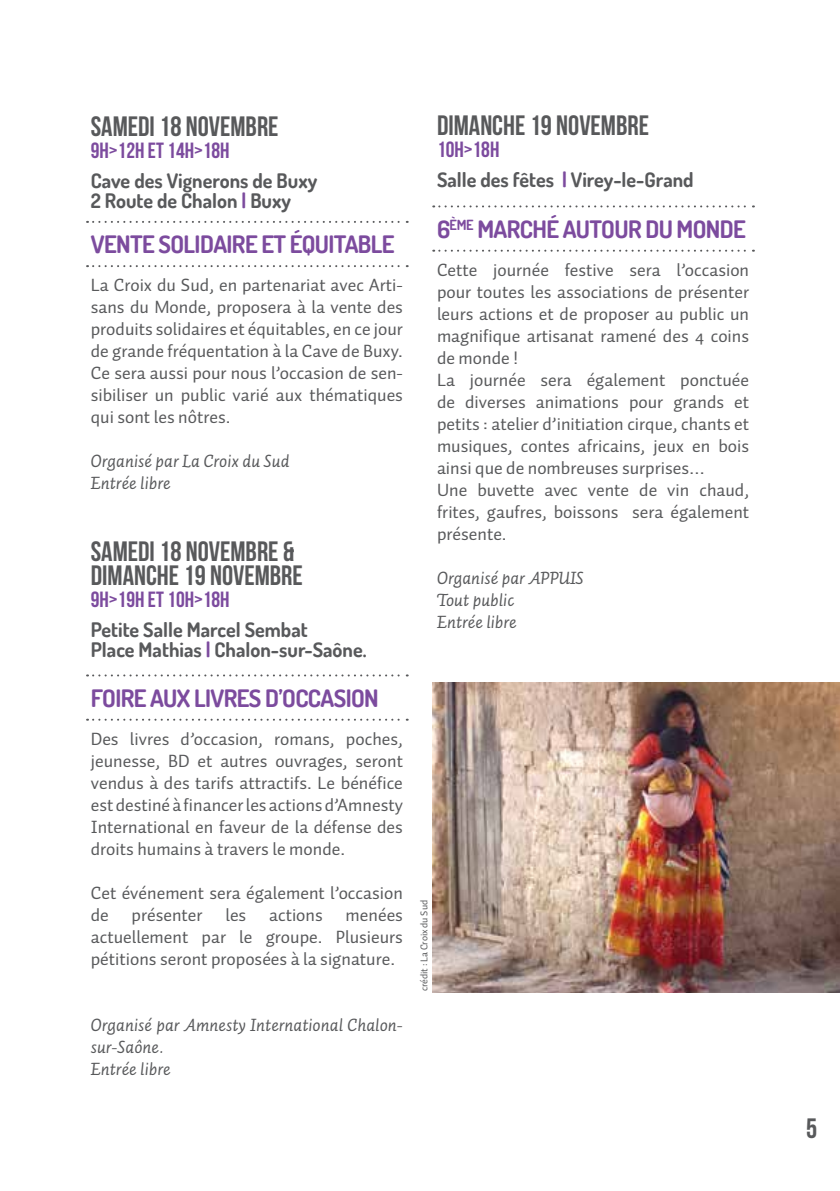
<style>
.page{position:relative;width:840px;height:1191px;background:#fff}
.page>*{position:absolute;margin:0;border:0;box-sizing:border-box;transform-origin:0 0}
.t1{font:28px/24px "Bebas Neue";color:#58595b}
.t2{font:700 24px "Dosis";letter-spacing:-.025em;color:#7c4b9e}
.t3{font:22px "Bebas Neue";color:#7c4b9e}
.t4{font:700 20px/20px "Dosis";color:#58595b}
.t5{font:18px/22px "Auto 2";color:#58595b;text-align:justify}
.t6{font:italic 18px/22px "Auto 2";color:#58595b}
.t7{font:10px "Auto 2";letter-spacing:-.01em;color:#58595b}
.s1{color:#7c4b9e}
</style>
<div class="page">
<svg style="left:87px;top:221px;width:320px;height:2px"></svg>
<svg style="left:87px;top:265px;width:320px;height:2px"></svg>
<img style="left:432px;top:683px;width:407px;height:309px">
<svg style="left:87px;top:674px;width:320px;height:2px"></svg>
<svg style="left:87px;top:718px;width:320px;height:2px"></svg>
<svg style="left:433px;top:205px;width:320px;height:2px"></svg>
<svg style="left:433px;top:250px;width:320px;height:2px"></svg>
<h1 class="t1" style="left:91px;top:114px;width:189px">SAMEDI 18 NOVEMBRE</h1>
<p class="t3" style="left:91px;top:139px;width:140px">9H&gt;12H ET 14H&gt;18H</p>
<p class="t4" style="left:91px;top:170px;width:228px">Cave des Vignerons de Buxy<br>2 Route de Chalon <span class="s1">|</span> Buxy</p>
<h2 class="t2" style="left:91px;top:229px;width:27px">VENTE</h2>
<h2 class="t2" style="left:158px;top:229px;width:12px">SOLI</h2>
<h2 class="t2" style="left:200px;top:229px;width:171px">DAIRE ET ÉQUITABLE</h2>
<p class="t5" style="left:91px;top:274px;width:313px">La Croix du Sud, en partenariat avec Arti&shy;sans du Monde, proposera à la vente des produits solidaires et équitables, en ce jour de grande fréquentation à la Cave de Buxy.<br>Ce sera aussi pour nous l’occasion de sen&shy;sibiliser un public varié aux thématiques qui sont les nôtres.</p>
<p class="t6" style="left:91px;top:450px;width:200px">Organisé par La Croix du Sud<br>Entrée libre</p>
<h1 class="t1" style="left:91px;top:539px;width:213px">SAMEDI 18 NOVEMBRE &amp;<br>DIMANCHE 19 NOVEMBRE</h1>
<p class="t3" style="left:91px;top:587px;width:140px">9H&gt;19H ET 10H&gt;18H</p>
<p class="t4" style="left:91px;top:619px;width:277px">Petite Salle Marcel Sembat<br>Place Mathias <span class="s1">|</span> Chalon-sur-Saône.</p>
<h2 class="t2" style="left:91px;top:682px;width:24px">FOIRE</h2>
<h2 class="t2" style="left:150px;top:682px;width:196px">AUX LIVRES D’OCCASION</h2>
<p class="t5" style="left:91px;top:728px;width:313px">Des livres d’occasion, romans, poches, jeunesse, BD et autres ouvrages, seront vendus à des tarifs attractifs. Le bénéfice est destiné à financer les actions d’Amnesty International en faveur de la défense des droits humains à travers le monde.</p>
<p class="t5" style="left:91px;top:882px;width:313px">Cet événement sera également l’occasion de</p>
<p class="t5" style="left:91px;top:904px;width:313px;text-indent:254px">menées actuellement par le groupe. Plusieurs pétitions seront proposées à la signature.</p>
<p class="t5" style="left:131px;top:904px;width:72px">présenter</p>
<p class="t5" style="left:225px;top:904px;width:22px">les</p>
<p class="t5" style="left:269px;top:904px;width:55px">actions</p>
<p class="t6" style="left:91px;top:1014px;width:313px">Organisé par Amnesty International Chalon&shy;sur-Saône.<br>Entrée libre</p>
<h1 class="t1" style="left:437px;top:113px;width:213px">DIMANCHE 19 NOVEMBRE</h1>
<p class="t3" style="left:437px;top:137px;width:64px">10H&gt;18H</p>
<p class="t4" style="left:437px;top:169px;width:258px">Salle des fêtes <span class="s1">|</span> Virey-le-Grand</p>
<h2 class="t2" style="left:437px;top:213px;width:308px">6<sup>ème</sup> MARCHÉ AUTOUR DU MONDE</h2>
<p class="t5" style="left:437px;top:259px;width:313px;text-align:left">Cette journée festive sera l’occasion pour toutes les associations de présenter leurs actions et de proposer au public un magnifique artisanat ramené des 4 coins de monde !<br>La journée sera également ponctuée de diverses animations pour grands et petits : atelier d’initiation cirque, chants et musiques, contes africains, jeux en bois ainsi que de nombreuses surprises…<br>Une buvette avec vente de vin chaud, frites, gaufres, boissons sera également présente.</p>
<p class="t6" style="left:437px;top:567px;width:148px">Organisé par APPUIS<br>Tout public<br>Entrée libre</p>
<p class="t7" style="left:417px;top:991px;width:93px;rotate:-90deg">crédit : La Croix du Sud</p>
<h1 class="t1" style="left:805px;top:1116px;width:13px">5</h1>
</div>
